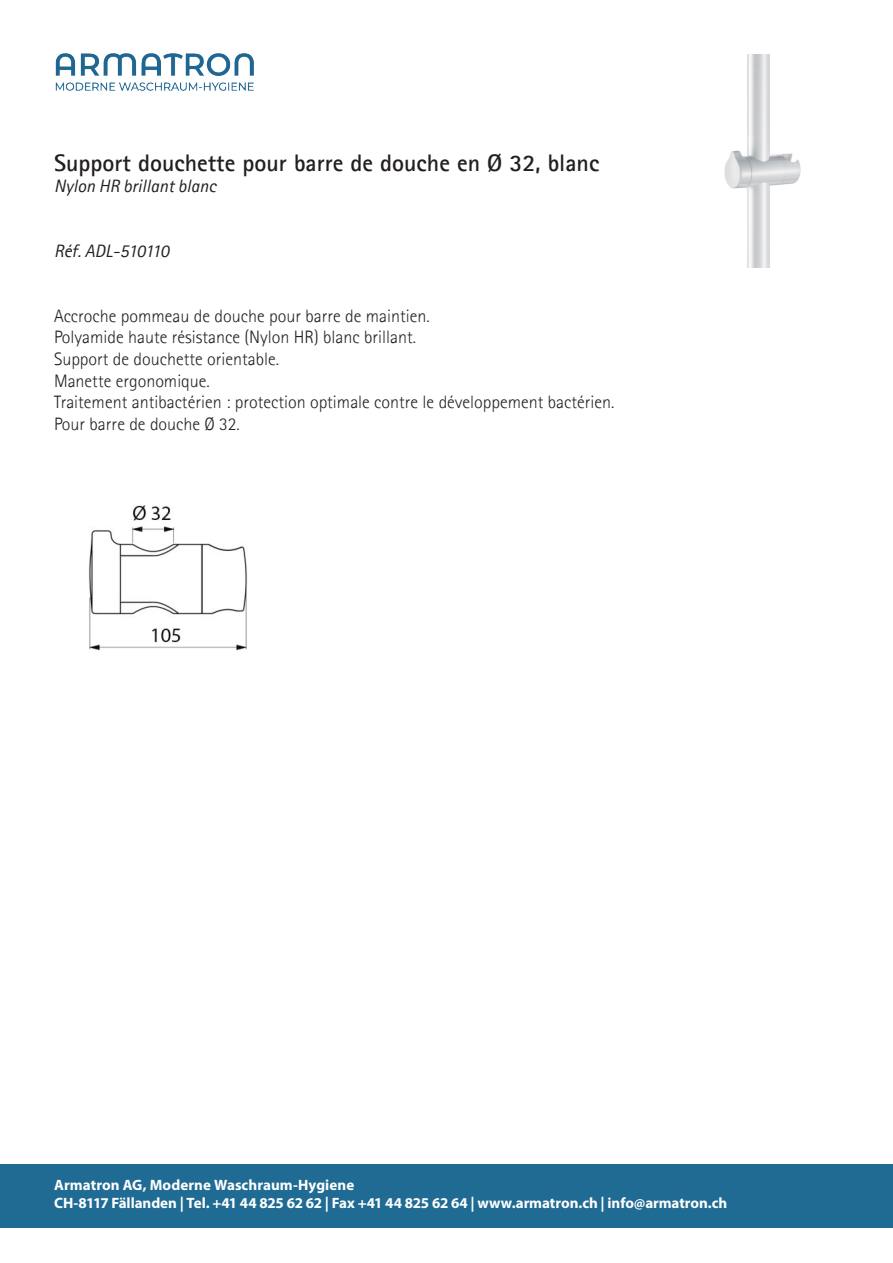
<style>
.page{position:relative;width:893px;height:1263px;background:#fff}
.page>*{position:absolute;margin:0;border:0;box-sizing:border-box;transform-origin:0 0}
.t1{font:700 24px "Agfa Rotis Sans Serif";color:#231f20}
.t2{font:300 18px "Agfa Rotis Sans Serif";color:#231f20}
.t3{font:italic 18px "Agfa Rotis Sans Serif";color:#231f20}
.t4{font:italic 18px "Agfa Rotis Sans Serif";letter-spacing:-.035em;color:#231f20}
.t5{font:700 15px/18px "Myriad Pro";letter-spacing:-.005em;color:#fff}
</style>
<div class="page">
<div style="left:0;top:1164px;width:893px;height:64px;background:#1f6b93"></div>
<img style="left:55px;top:53px;width:199px;height:38px">
<img style="left:89px;top:505px;width:158px;height:146px">
<img style="left:724px;top:54px;width:77px;height:214px">
<p class="t1" style="left:54px;top:147px;width:547px">Support douchette pour barre de douche en Ø 32, blanc</p>
<p class="t3" style="left:54px;top:176px;width:164px">Nylon HR brillant blanc</p>
<p class="t4" style="left:54px;top:240px;width:117px">Réf. ADL-510110</p>
<p class="t2" style="left:54px;top:305px;width:377px">Accroche pommeau de douche pour barre de maintien.</p>
<p class="t2" style="left:54px;top:327px;width:364px">Polyamide haute résistance (Nylon HR) blanc brillant.</p>
<p class="t2" style="left:54px;top:349px;width:227px">Support de douchette orientable.</p>
<p class="t2" style="left:54px;top:370px;width:157px">Manette ergonomique.</p>
<p class="t2" style="left:54px;top:392px;width:562px">Traitement antibactérien : protection optimale contre le développement bactérien.</p>
<p class="t2" style="left:54px;top:413px;width:187px">Pour barre de douche Ø 32.</p>
<p class="t5" style="left:54px;top:1175px;width:675px">Armatron AG, Moderne Waschraum-Hygiene<br>CH-8117 Fällanden | Tel. +41 44 825 62 62 | Fax +41 44 825 62 64 | www.armatron.ch | info@armatron.ch</p>
</div>
